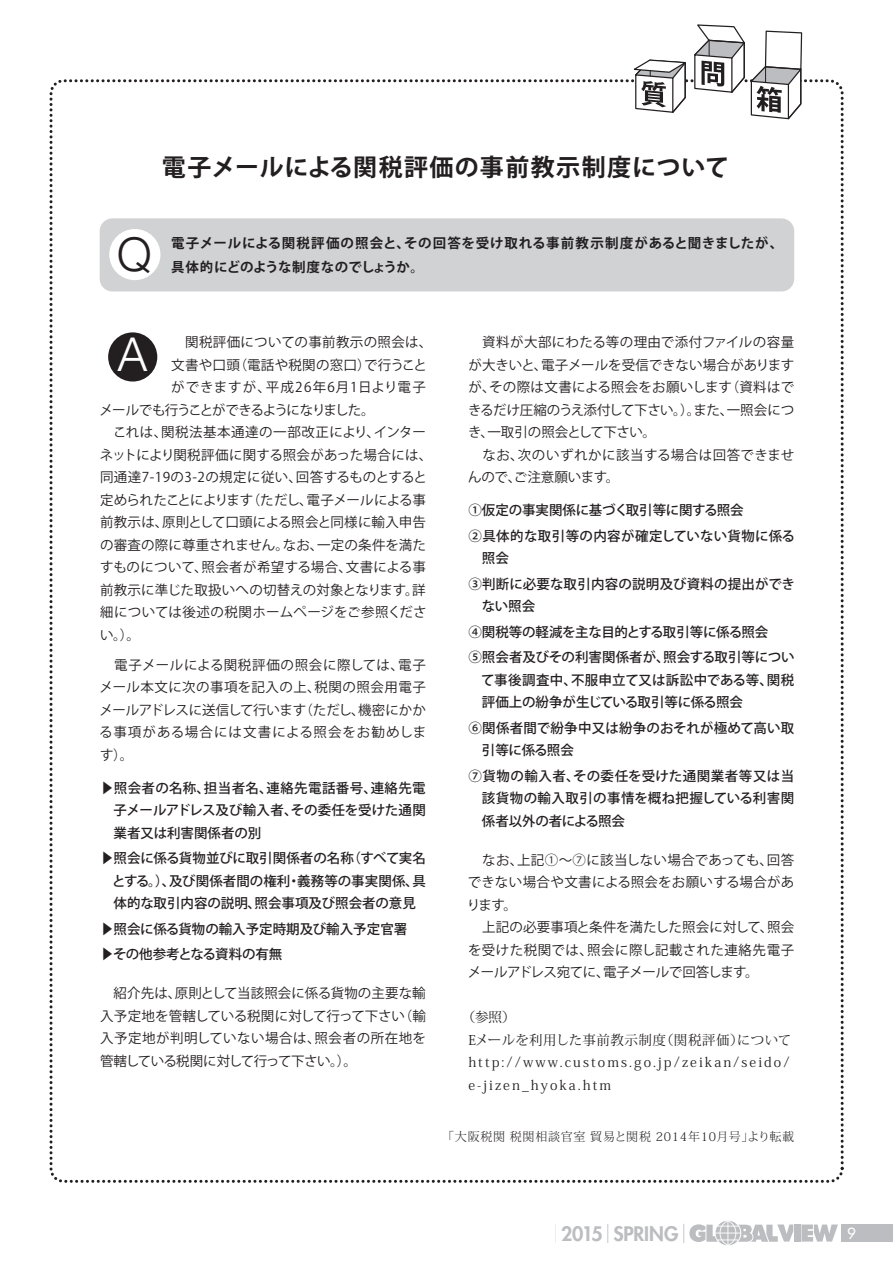
<style>
.page{position:relative;width:893px;height:1263px;background:#fff}
.page>*{position:absolute;margin:0;border:0;box-sizing:border-box;transform-origin:0 0}
.t1{font:300 46.5px "Helvetica Neue";color:#fff}
.t2{font:300 46.5px "Helvetica Neue";color:#231f20}
.t3{font:700 24px "Koz Go Pr 6 N";letter-spacing:.045em;color:#231f20}
.t4{font:800 19.5px "Futura";letter-spacing:-.01em;color:#bcbdc0}
.t5{font:15px "Futura";color:#fff}
.t6{font:13.5px/22.5px "Koz Go Pr 6 N";letter-spacing:.01em;color:#231f20;text-align:justify}
.t7{font:500 13.5px/22.5px "Koz Go Pr 6 N";color:#231f20}
.t8{font:13.5px/22.5px "Koz Min Pr 6 N";letter-spacing:.155em;color:#231f20}
.t9{font:700 13.5px/24px "Koz Go Pr 6 N";letter-spacing:.05em;color:#231f20}
.t10{font:13.5px "Koz Go Pr 6 N";letter-spacing:.035em;color:#231f20}
.t11{font:13.5px "Koz Go Pr 6 N";letter-spacing:-.04em;color:#231f20}
.t12{font:13.5px "Koz Go Pr 6 N";letter-spacing:.04em;color:#231f20}
.t13{font:13.5px "Koz Go Pr 6 N";letter-spacing:.03em;color:#231f20}
.t14{font:13.5px "Koz Go Pr 6 N";letter-spacing:-.085em;color:#231f20}
.t15{font:13.5px "Koz Go Pr 6 N";letter-spacing:.065em;color:#231f20}
.t16{font:300 12px "Koz Min Pr 6 N";letter-spacing:.06em;color:#231f20}
.s1{font-family:"Koz Go Pr 6 N";font-weight:400}
</style>
<div class="page">
<svg style="left:693px;top:24px;width:110px;height:96px"></svg>
<svg style="left:631px;top:59px;width:56px;height:54px"></svg>
<div style="left:100px;top:218px;width:694px;height:73px;background:#d1d2d4;border-radius:13px"></div>
<div style="left:108px;top:332px;width:49px;height:49px;background:#231f20;border-radius:50%"></div>
<div style="left:109px;top:229px;width:51px;height:51px;background:#fff;border-radius:50%"></div>
<div style="left:842px;top:1224px;width:51px;height:18px;background:#bcbdc0"></div>
<div style="left:794px;top:1224px;width:6px;height:17px;background:#bcbdc0"></div>
<svg style="left:801px;top:1224px;width:37px;height:17px"></svg>
<svg style="left:689px;top:1221px;width:104px;height:24px"></svg>
<h2 class="t3" style="left:162px;top:154px;width:569px">電子メールによる関税評価の事前教示制度について</h2>
<h1 class="t2" style="left:117px;top:217px;width:36px">Q</h1>
<p class="t9" style="left:171px;top:231px;width:614px">電子メールによる関税評価の照会と、その回答を受け取れる事前教示制度があると聞きましたが、具体的にどのような制度なのでしょうか。</p>
<p class="t6" style="left:171px;top:331px;width:262px">　関税評価についての事前教示の照会は、</p>
<p class="t6" style="left:171px;top:354px;width:257px">文書や口頭（電話や税関の窓口）で行うこと</p>
<p class="t15" style="left:171px;top:379px;width:256px">ができますが、平成26年6月1日より電子</p>
<p class="t14" style="left:99px;top:402px;width:277px">メールでも行うことができるようになりました。</p>
<p class="t12" style="left:100px;top:424px;width:327px">　これは、関税法基本通達の一部改正により、インター</p>
<p class="t6" style="left:100px;top:444px;width:334px">ネットにより関税評価に関する照会があった場合には、</p>
<p class="t10" style="left:100px;top:469px;width:328px">同通達7-19の3-2の規定に従い、回答するものとすると</p>
<p class="t11" style="left:100px;top:492px;width:327px">定められたことによります（ただし、電子メールによる事</p>
<p class="t6" style="left:100px;top:511px;width:327px">前教示は、原則として口頭による照会と同様に輸入申告</p>
<p class="t6" style="left:100px;top:534px;width:328px">の審査の際に尊重されません。なお、一定の条件を満た</p>
<p class="t13" style="left:100px;top:559px;width:327px">すものについて、照会者が希望する場合、文書による事</p>
<p class="t6" style="left:100px;top:579px;width:327px">前教示に準じた取扱いへの切替えの対象となります。詳</p>
<p class="t6" style="left:100px;top:601px;width:328px">細については後述の税関ホームページをご参照くださ</p>
<p class="t6" style="left:100px;top:624px;width:42px">い。）。</p>
<p class="t6" style="left:99px;top:654px;width:329px">　電子メールによる関税評価の照会に際しては、電子メール本文に次の事項を記入の上、税関の照会用電子メールアドレスに送信して行います（ただし、機密にかかる事項がある場合には文書による照会をお勧めします）。</p>
<p class="t7" style="left:114px;top:777px;width:314px;text-align:justify;text-indent:-14px">▶照会者の名称、担当者名、連絡先電話番号、連絡先電子メールアドレス及び輸入者、その委任を受けた通関業者又は利害関係者の別</p>
<p class="t7" style="left:112px;top:847px;width:315px;text-align:justify;text-indent:-12px">▶照会に係る貨物並びに取引関係者の名称（すべて実名とする。）、及び関係者間の権利・義務等の事実関係、具体的な取引内容の説明、照会事項及び照会者の意見</p>
<p class="t7" style="left:100px;top:916px;width:309px;line-height:25.5px">▶照会に係る貨物の輸入予定時期及び輸入予定官署▶その他参考となる資料の有無</p>
<p class="t6" style="left:100px;top:982px;width:328px">　紹介先は、原則として当該照会に係る貨物の主要な輸入予定地を管轄している税関に対して行って下さい（輸入予定地が判明していない場合は、照会者の所在地を管轄している税関に対して行って下さい。）。</p>
<h1 class="t1" style="left:118px;top:317px;width:31px">A</h1>
<p class="t6" style="left:468px;top:331px;width:328px;text-align:left">　資料が大部にわたる等の理由で添付ファイルの容量が大きいと、電子メールを受信できない場合がありますが、その際は文書による照会をお願いします（資料はできるだけ圧縮のうえ添付して下さい。）。また、一照会につき、一取引の照会として下さい。<br>　なお、次のいずれかに該当する場合は回答できませんので、ご注意願います。</p>
<p class="t7" style="left:468px;top:498px;width:328px;line-height:25.5px">①仮定の事実関係に基づく取引等に関する照会<br>②具体的な取引等の内容が確定していない貨物に係る</p>
<p class="t7" style="left:468px;top:546px;width:328px;line-height:25.5px;text-indent:14px">照会<br>③判断に必要な取引内容の説明及び資料の提出ができ</p>
<p class="t7" style="left:468px;top:594px;width:328px;line-height:25.5px;text-indent:13px">ない照会<br>④関税等の軽減を主な目的とする取引等に係る照会<br>⑤照会者及びその利害関係者が、照会する取引等につい</p>
<p class="t7" style="left:481px;top:669px;width:314px">て事後調査中、不服申立て又は訴訟中である等、関税評価上の紛争が生じている取引等に係る照会</p>
<p class="t7" style="left:482px;top:717px;width:314px;text-indent:-14px">⑥関係者間で紛争中又は紛争のおそれが極めて高い取引等に係る照会</p>
<p class="t7" style="left:482px;top:765px;width:314px;text-align:justify;text-indent:-14px">⑦貨物の輸入者、その委任を受けた通関業者等又は当該貨物の輸入取引の事情を概ね把握している利害関係者以外の者による照会</p>
<p class="t6" style="left:467px;top:849px;width:329px;text-align:left">　なお、上記①～⑦に該当しない場合であっても、回答できない場合や文書による照会をお願いする場合があります。<br>　上記の必要事項と条件を満たした照会に対して、照会を受けた税関では、照会に際し記載された連絡先電子メールアドレス宛てに、電子メールで回答します。</p>
<p class="t8" style="left:468px;top:1006px;width:325px;text-indent:-7px">（参照）<br>Eメールを利用した事前教示制度（関税評価）についてhttp://www.customs.go.jp/zeikan/seido/ e-jizen_hyoka.htm</p>
<p class="t16" style="left:442px;top:1130px;width:353px">「大阪税関 税関相談官室 貿易と関税 2014年10月号」より転載</p>
<h3 class="t4" style="left:546px;top:1220px;width:149px"><span class="s1">｜</span>2015<span class="s1">｜</span>SPRING<span class="s1">｜</span></h3>
<p class="t5" style="left:847px;top:1223px;width:10px">9</p>
</div>
